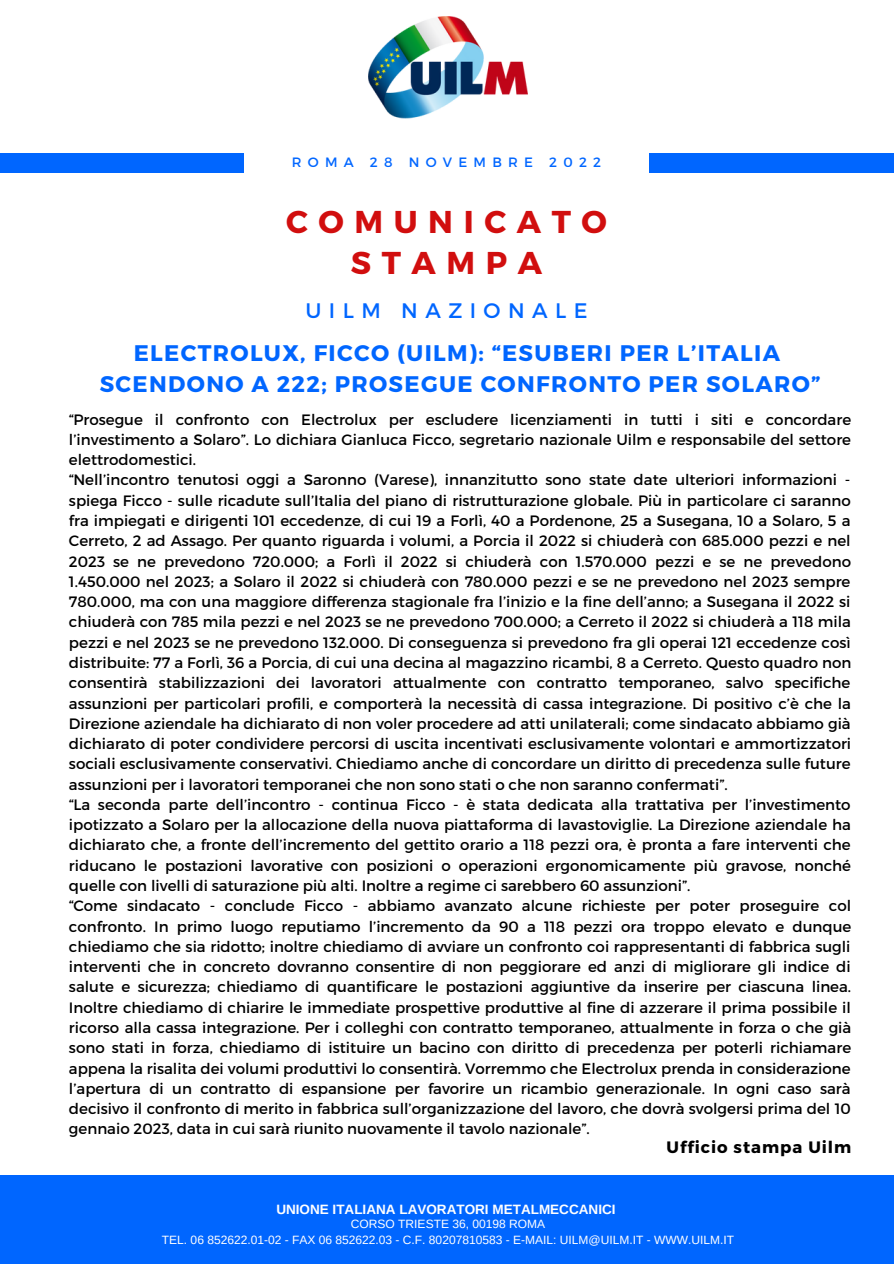
<style>
.page{position:relative;width:894px;height:1264px;background:#fff}
.page>*{position:absolute;margin:0;border:0;box-sizing:border-box;transform-origin:0 0}
.t1{font:700 31.5px/40.5px "Montserrat";letter-spacing:.335em;color:#d10e0e;text-align:center}
.t2{font:700 22.5px/31.5px "Montserrat";letter-spacing:.06em;color:#06f;text-align:center}
.t3{font:21px "Montserrat";letter-spacing:.355em;color:#06f}
.t4{font:700 16.5px "Montserrat";letter-spacing:.06em;color:#000}
.t5{font:15px/20.2px "Montserrat";color:#000}
.t6{font:700 13.5px "Arimo";color:#fff}
.t7{font:13.5px "Montserrat";letter-spacing:.465em;color:#06f}
.t8{font:12px/15.8px "Arimo";color:#fff;text-align:center}
</style>
<div class="page">
<div style="left:0;top:154px;width:243px;height:19px;background:#06f"></div>
<div style="left:649px;top:153px;width:244px;height:19px;background:#06f"></div>
<img style="left:368px;top:16px;width:159px;height:103px">
<div style="left:0;top:1175px;width:893px;height:88px;background:#06f"></div>
<p class="t7" style="left:292px;top:154px;width:311px">ROMA 28 NOVEMBRE 2022</p>
<h1 class="t1" style="left:286px;top:200px;width:322px">COMUNICATO<br>STAMPA</h1>
<h3 class="t3" style="left:305px;top:297px;width:283px">UILM NAZIONALE</h3>
<h2 class="t2" style="left:100px;top:336px;width:722px">ELECTROLUX, FICCO (UILM): “ESUBERI PER L’ITALIA<br>SCENDONO A 222; PROSEGUE CONFRONTO PER SOLARO”</h2>
<p class="t5" style="left:69px;top:408px;width:783px">“Prosegue il confronto con Electrolux per escludere licenziamenti in tutti i siti e concordare l’investimento a Solaro”. Lo dichiara Gianluca Ficco, segretario nazionale Uilm e responsabile del settore elettrodomestici.<br>“Nell’incontro tenutosi oggi a Saronno (Varese), innanzitutto sono state date ulteriori informazioni - spiega Ficco - sulle ricadute sull’Italia del piano di ristrutturazione globale. Più in particolare ci saranno fra impiegati e dirigenti 101 eccedenze, di cui 19 a Forlì, 40 a Pordenone, 25 a Susegana, 10 a Solaro, 5 a Cerreto, 2 ad Assago. Per quanto riguarda i volumi, a Porcia il 2022 si chiuderà con 685.000 pezzi e nel 2023 se ne prevedono 720.000; a Forlì il 2022 si chiuderà con 1.570.000 pezzi e se ne prevedono 1.450.000 nel 2023; a Solaro il 2022 si chiuderà con 780.000 pezzi e se ne prevedono nel 2023 sempre 780.000, ma con una maggiore differenza stagionale fra l’inizio e la fine dell’anno; a Susegana il 2022 si chiuderà con 785 mila pezzi e nel 2023 se ne prevedono 700.000; a Cerreto il 2022 si chiuderà a 118 mila pezzi e nel 2023 se ne prevedono 132.000. Di conseguenza si prevedono fra gli operai 121 eccedenze così distribuite: 77 a Forlì, 36 a Porcia, di cui una decina al magazzino ricambi, 8 a Cerreto. Questo quadro non consentirà stabilizzazioni dei lavoratori attualmente con contratto temporaneo, salvo specifiche assunzioni per particolari profili, e comporterà la necessità di cassa integrazione. Di positivo c’è che la Direzione aziendale ha dichiarato di non voler procedere ad atti unilaterali; come sindacato abbiamo già dichiarato di poter condividere percorsi di uscita incentivati esclusivamente volontari e ammortizzatori sociali esclusivamente conservativi. Chiediamo anche di concordare un diritto di precedenza sulle future assunzioni per i lavoratori temporanei che non sono stati o che non saranno confermati”.<br>“La seconda parte dell’incontro - continua Ficco - è stata dedicata alla trattativa per l’investimento ipotizzato a Solaro per la allocazione della nuova piattaforma di lavastoviglie. La Direzione aziendale ha dichiarato che, a fronte dell’incremento del gettito orario a 118 pezzi ora, è pronta a fare interventi che riducano le postazioni lavorative con posizioni o operazioni ergonomicamente più gravose, nonché quelle con livelli di saturazione più alti. Inoltre a regime ci sarebbero 60 assunzioni”.<br>“Come sindacato - conclude Ficco - abbiamo avanzato alcune richieste per poter proseguire col confronto. In primo luogo reputiamo l’incremento da 90 a 118 pezzi ora troppo elevato e dunque chiediamo che sia ridotto; inoltre chiediamo di avviare un confronto coi rappresentanti di fabbrica sugli interventi che in concreto dovranno consentire di non peggiorare ed anzi di migliorare gli indice di salute e sicurezza; chiediamo di quantificare le postazioni aggiuntive da inserire per ciascuna linea.<br>Inoltre chiediamo di chiarire le immediate prospettive produttive al fine di azzerare il prima possibile il ricorso alla cassa integrazione. Per i colleghi con contratto temporaneo, attualmente in forza o che già sono stati in forza, chiediamo di istituire un bacino con diritto di precedenza per poterli richiamare appena la risalita dei volumi produttivi lo consentirà. Vorremmo che Electrolux prenda in considerazione l’apertura di un contratto di espansione per favorire un ricambio generazionale. In ogni caso sarà decisivo il confronto di merito in fabbrica sull’organizzazione del lavoro, che dovrà svolgersi prima del 10 gennaio 2023, data in cui sarà riunito nuovamente il tavolo nazionale”.</p>
<p class="t4" style="left:666px;top:1136px;width:186px">Ufficio stampa Uilm</p>
<p class="t6" style="left:276px;top:1201px;width:340px">UNIONE ITALIANA LAVORATORI METALMECCANICI</p>
<p class="t8" style="left:162px;top:1215px;width:573px">CORSO TRIESTE 36, 00198 ROMA<br>TEL. 06 852622.01-02 - FAX 06 852622.03 - C.F. 80207810583 - E-MAIL: UILM@UILM.IT - WWW.UILM.IT</p>
</div>
